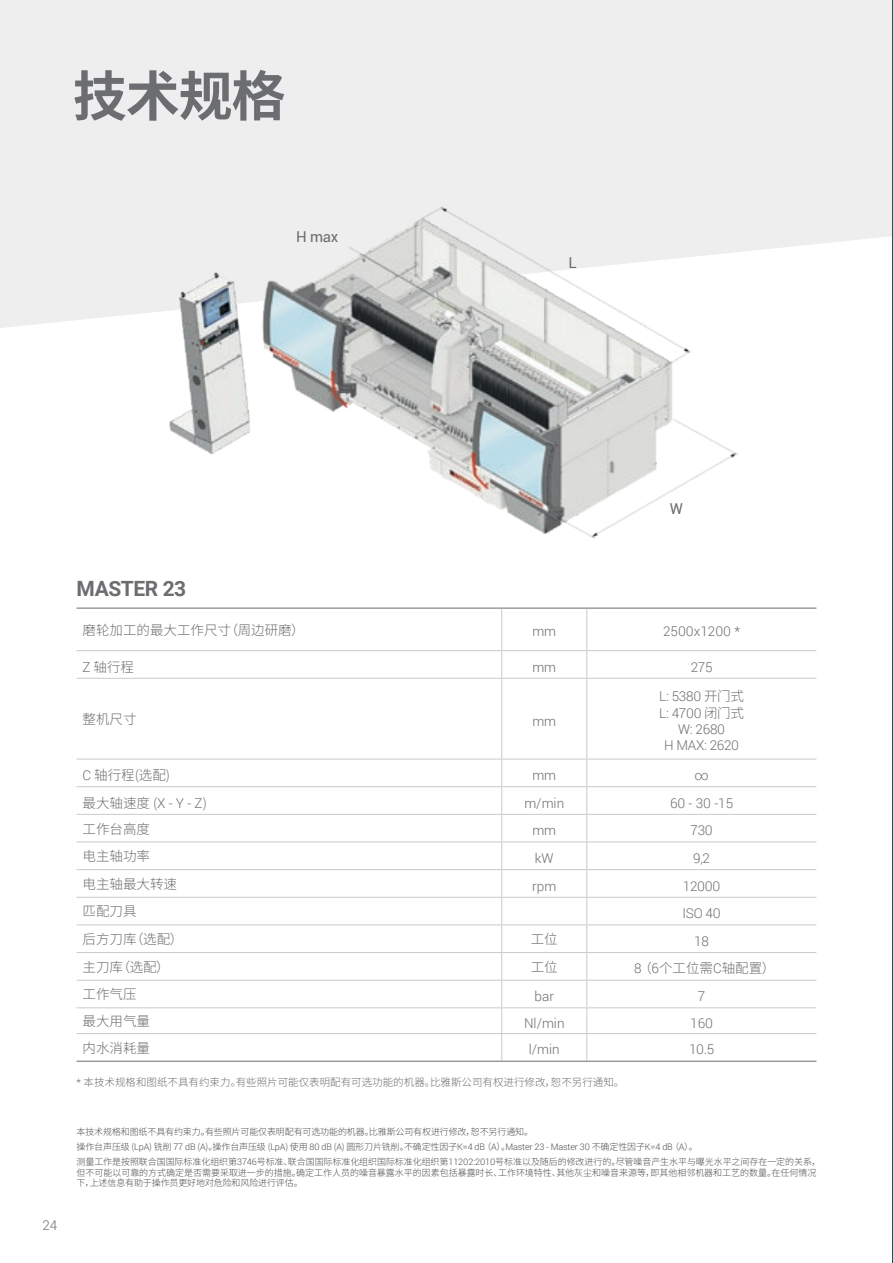
<style>
.page{position:relative;width:893px;height:1263px;background:#fff}
.page>*{position:absolute;margin:0;border:0;box-sizing:border-box;transform-origin:0 0}
.t1{font:700 54px "Noto Sans CJ Ksc";color:#6c6d70}
.t2{font:700 21px "Roboto";letter-spacing:-.02em;color:#6c6d70}
.t3{font:15px "Roboto";color:#6c6d70}
.t4{font:300 13.5px "Roboto";color:#6c6d70}
.t5{font:300 13.5px "Noto Sans CJ Ksc";color:#6c6d70}
.t6{font:300 10.5px "Noto Sans CJ Ksc";color:#6c6d70}
.t7{font:300 9px/10.8px "Noto Sans CJ Ksc";letter-spacing:-.01em;color:#4b4c4d}
.s1{font-family:"Roboto"}
.s2{font-family:"Noto Sans CJ Ksc"}
</style>
<div class="page">
<div style="left:0;top:0;width:892px;height:328px;background:#eeeeef"></div>
<img style="left:157px;top:198px;width:587px;height:341px">
<hr style="left:892px;top:0;width:1px;height:1263px;background:#006565">
<svg style="left:77px;top:609px;width:739px;height:452px"></svg>
<hr style="left:77px;top:650px;width:425px;height:1px;background:#c9cacc">
<hr style="left:502px;top:650px;width:85px;height:1px;background:#c9cacc">
<hr style="left:587px;top:650px;width:229px;height:1px;background:#c9cacc">
<hr style="left:77px;top:678px;width:425px;height:1px;background:#c9cacc">
<hr style="left:502px;top:678px;width:85px;height:1px;background:#c9cacc">
<hr style="left:587px;top:678px;width:229px;height:1px;background:#c9cacc">
<hr style="left:77px;top:759px;width:425px;height:1px;background:#c9cacc">
<hr style="left:502px;top:759px;width:85px;height:1px;background:#c9cacc">
<hr style="left:587px;top:759px;width:229px;height:1px;background:#c9cacc">
<hr style="left:77px;top:786px;width:425px;height:1px;background:#c9cacc">
<hr style="left:502px;top:786px;width:85px;height:1px;background:#c9cacc">
<hr style="left:587px;top:786px;width:229px;height:1px;background:#c9cacc">
<hr style="left:77px;top:814px;width:425px;height:1px;background:#c9cacc">
<hr style="left:502px;top:814px;width:85px;height:1px;background:#c9cacc">
<hr style="left:587px;top:814px;width:229px;height:1px;background:#c9cacc">
<hr style="left:77px;top:842px;width:425px;height:1px;background:#c9cacc">
<hr style="left:502px;top:842px;width:85px;height:1px;background:#c9cacc">
<hr style="left:587px;top:842px;width:229px;height:1px;background:#c9cacc">
<hr style="left:77px;top:869px;width:425px;height:1px;background:#c9cacc">
<hr style="left:502px;top:869px;width:85px;height:1px;background:#c9cacc">
<hr style="left:587px;top:869px;width:229px;height:1px;background:#c9cacc">
<hr style="left:77px;top:897px;width:425px;height:1px;background:#c9cacc">
<hr style="left:502px;top:897px;width:85px;height:1px;background:#c9cacc">
<hr style="left:587px;top:897px;width:229px;height:1px;background:#c9cacc">
<hr style="left:77px;top:924px;width:425px;height:1px;background:#c9cacc">
<hr style="left:502px;top:924px;width:85px;height:1px;background:#c9cacc">
<hr style="left:587px;top:924px;width:229px;height:1px;background:#c9cacc">
<hr style="left:77px;top:952px;width:425px;height:1px;background:#c9cacc">
<hr style="left:502px;top:952px;width:85px;height:1px;background:#c9cacc">
<hr style="left:587px;top:952px;width:229px;height:1px;background:#c9cacc">
<hr style="left:77px;top:980px;width:425px;height:1px;background:#c9cacc">
<hr style="left:502px;top:980px;width:85px;height:1px;background:#c9cacc">
<hr style="left:587px;top:980px;width:229px;height:1px;background:#c9cacc">
<hr style="left:77px;top:1007px;width:425px;height:1px;background:#c9cacc">
<hr style="left:502px;top:1007px;width:85px;height:1px;background:#c9cacc">
<hr style="left:587px;top:1007px;width:229px;height:1px;background:#c9cacc">
<hr style="left:77px;top:1033px;width:425px;height:1px;background:#c9cacc">
<hr style="left:502px;top:1033px;width:85px;height:1px;background:#c9cacc">
<hr style="left:587px;top:1033px;width:229px;height:1px;background:#c9cacc">
<hr style="left:501px;top:608px;width:1px;height:42px;background:#c9cacc">
<hr style="left:586px;top:608px;width:1px;height:42px;background:#c9cacc">
<svg style="left:501px;top:651px;width:1px;height:27px"></svg>
<svg style="left:586px;top:651px;width:1px;height:27px"></svg>
<hr style="left:501px;top:679px;width:1px;height:80px;background:#c9cacc">
<hr style="left:586px;top:679px;width:1px;height:80px;background:#c9cacc">
<svg style="left:501px;top:759px;width:1px;height:302px"></svg>
<svg style="left:586px;top:759px;width:1px;height:302px"></svg>
<hr style="left:77px;top:608px;width:425px;height:1px;background:#6c6d70">
<hr style="left:502px;top:608px;width:85px;height:1px;background:#6c6d70">
<hr style="left:587px;top:608px;width:229px;height:1px;background:#6c6d70">
<hr style="left:77px;top:1061px;width:425px;height:1px;background:#6c6d70">
<hr style="left:502px;top:1061px;width:85px;height:1px;background:#6c6d70">
<hr style="left:587px;top:1061px;width:229px;height:1px;background:#6c6d70">
<p class="t1" style="left:73px;top:66px;width:214px">技术规格</p>
<p class="t3" style="left:296px;top:226px;width:44px">H max</p>
<p class="t3" style="left:569px;top:252px;width:10px">L</p>
<p class="t3" style="left:670px;top:498px;width:15px">W</p>
<p class="t4" style="left:42px;top:1215px;width:16px">24</p>
<p class="t2" style="left:77px;top:574px;width:111px">MASTER 23</p>
<p class="t5" style="left:83px;top:622px;width:224px">磨轮加工的最大工作尺寸（周边研磨）</p>
<p class="t4" style="left:532px;top:622px;width:25px">mm</p>
<p class="t4" style="left:663px;top:622px;width:79px">2500x1200 *</p>
<p class="t5" style="left:83px;top:659px;width:53px"><span class="s1">Z</span> 轴行程</p>
<p class="t4" style="left:532px;top:657px;width:25px">mm</p>
<p class="t4" style="left:691px;top:657px;width:23px">275</p>
<p class="t5" style="left:83px;top:711px;width:56px">整机尺寸</p>
<p class="t4" style="left:532px;top:712px;width:25px">mm</p>
<p class="t4" style="left:659px;top:687px;width:86px">L: 5380 <span class="s2">开门式</span></p>
<p class="t4" style="left:659px;top:703px;width:86px">L: 4700 <span class="s2">闭门式</span></p>
<p class="t4" style="left:678px;top:720px;width:48px">W: 2680</p>
<p class="t4" style="left:664px;top:736px;width:77px">H MAX: 2620</p>
<p class="t5" style="left:83px;top:767px;width:89px"><span class="s1">C</span> 轴行程(选配)</p>
<p class="t4" style="left:532px;top:766px;width:25px">mm</p>
<p class="t4" style="left:694px;top:766px;width:16px">∞</p>
<p class="t5" style="left:83px;top:795px;width:126px">最大轴速度 (<span class="s1">X - Y - Z</span>)</p>
<p class="t4" style="left:524px;top:793px;width:41px">m/min</p>
<p class="t4" style="left:670px;top:793px;width:65px">60 - 30 -15</p>
<p class="t5" style="left:83px;top:821px;width:69px">工作台高度</p>
<p class="t4" style="left:532px;top:821px;width:25px">mm</p>
<p class="t4" style="left:690px;top:821px;width:24px">730</p>
<p class="t5" style="left:83px;top:849px;width:69px">电主轴功率</p>
<p class="t4" style="left:535px;top:849px;width:20px">kW</p>
<p class="t4" style="left:693px;top:849px;width:18px">9,2</p>
<p class="t5" style="left:83px;top:876px;width:96px">电主轴最大转速</p>
<p class="t4" style="left:532px;top:876px;width:26px">rpm</p>
<p class="t4" style="left:683px;top:876px;width:39px">12000</p>
<p class="t5" style="left:83px;top:904px;width:56px">匹配刀具</p>
<p class="t4" style="left:683px;top:904px;width:40px">ISO 40</p>
<p class="t5" style="left:83px;top:931px;width:102px">后方刀库（选配）</p>
<p class="t5" style="left:531px;top:931px;width:28px">工位</p>
<p class="t4" style="left:694px;top:932px;width:16px">18</p>
<p class="t5" style="left:83px;top:959px;width:89px">主刀库（选配）</p>
<p class="t5" style="left:531px;top:959px;width:28px">工位</p>
<p class="t5" style="left:634px;top:961px;width:142px"><span class="s1">8</span> （<span class="s1">6</span>个工位需<span class="s1">C</span>轴配置）</p>
<p class="t5" style="left:83px;top:987px;width:56px">工作气压</p>
<p class="t4" style="left:535px;top:987px;width:21px">bar</p>
<p class="t4" style="left:698px;top:987px;width:9px">7</p>
<p class="t5" style="left:83px;top:1013px;width:69px">最大用气量</p>
<p class="t4" style="left:524px;top:1013px;width:42px">Nl/min</p>
<p class="t4" style="left:690px;top:1013px;width:24px">160</p>
<p class="t5" style="left:83px;top:1040px;width:69px">内水消耗量</p>
<p class="t4" style="left:529px;top:1040px;width:32px">l/min</p>
<p class="t4" style="left:689px;top:1040px;width:27px">10.5</p>
<p class="t6" style="left:77px;top:1077px;width:549px"><span class="s1">*</span> 本技术规格和图纸不具有约束力。有些照片可能仅表明配有可选功能的机器。比雅斯公司有权进行修改，恕不另行通知。</p>
<p class="t7" style="left:77px;top:1126px;width:458px">本技术规格和图纸不具有约束力。有些照片可能仅表明配有可选功能的机器。比雅斯公司有权进行修改，恕不另行通知。</p>
<p class="t7" style="left:77px;top:1141px;width:623px">操作台声压级 (<span class="s1">LpA</span>) 铣削 <span class="s1">77 dB</span> (<span class="s1">A</span>)。操作台声压级 (<span class="s1">LpA</span>) 使用 <span class="s1">80 dB</span> (<span class="s1">A</span>) 圆形刀片铣削。不确定性因子<span class="s1">K=4 dB</span> （<span class="s1">A</span>）。<span class="s1">Master 23 - Master 30</span> 不确定性因子<span class="s1">K=4 dB</span> （<span class="s1">A</span>）。</p>
<p class="t7" style="left:77px;top:1156px;width:745px">测量工作是按照联合国国际标准化组织第<span class="s1">3746</span>号标准、联合国国际标准化组织国际标准化组织第<span class="s1">11202:2010</span>号标准以及随后的修改进行的。尽管噪音产生水平与曝光水平之间存在一定的关系，但不可能以可靠的方式确定是否需要采取进一步的措施。确定工作人员的噪音暴露水平的因素包括暴露时长、工作环境特性、其他灰尘和噪音来源等，即其他相邻机器和工艺的数量。在任何情况下，上述信息有助于操作员更好地对危险和风险进行评估。</p>
</div>
